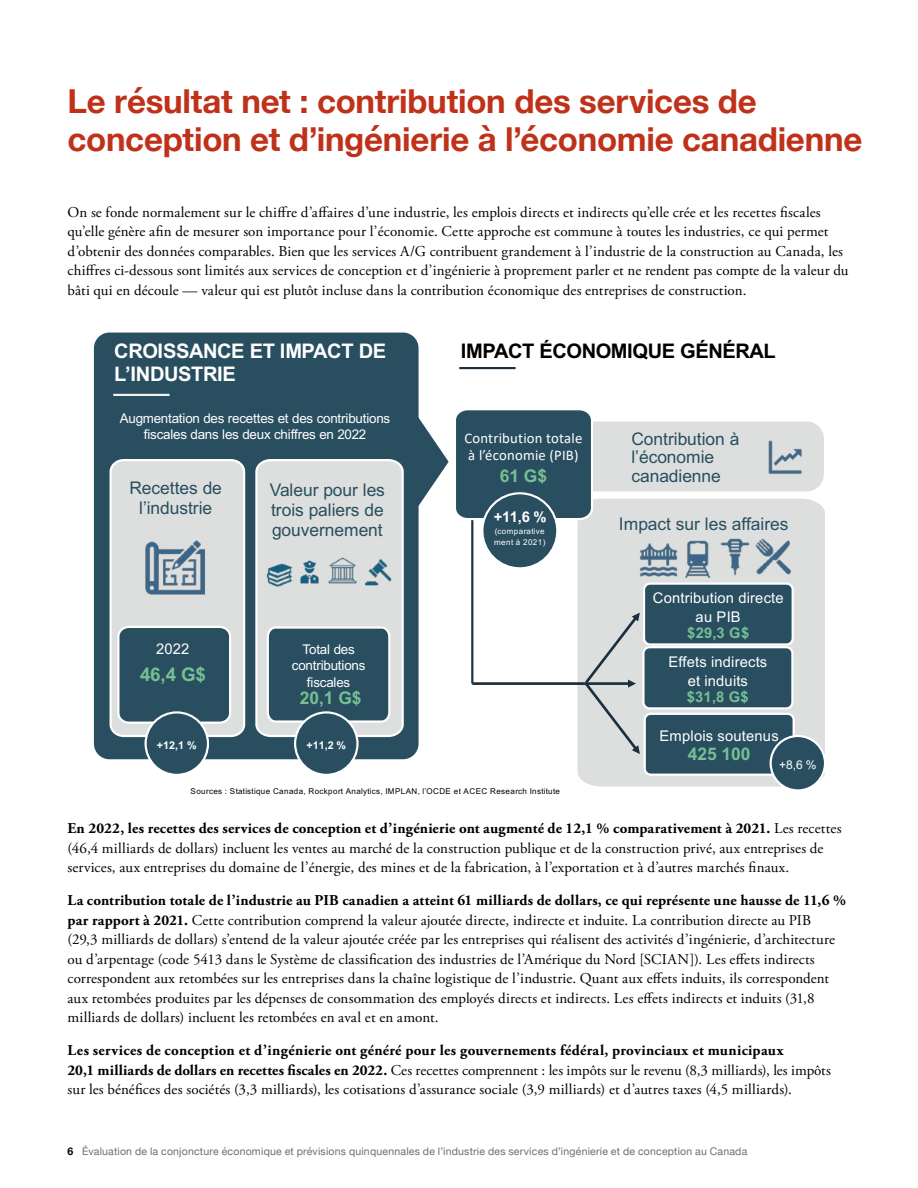
<style>
.page{position:relative;width:918px;height:1188px;background:#fff}
.page>*{position:absolute;margin:0;border:0;box-sizing:border-box;transform-origin:0 0}
.t1{font:700 33px/37.5px "Helvetica Neue";letter-spacing:-.005em;color:#c0311a}
.t2{font:700 20.1px/22.8px "Arial";letter-spacing:-.02em;color:#fff}
.t3{font:700 20.1px "Arial";letter-spacing:-.02em;color:#000}
.t4{font:700 18.75px "Arial";color:#76c094}
.t5{font:17.4px/18.6px "Arial";letter-spacing:-.005em;color:#284e60}
.t6{font:700 17.4px "Arial";letter-spacing:-.005em;color:#76c094}
.t7{font:15px/19.5px "Adobe Garamond Pro";letter-spacing:.005em;color:#000}
.t8{font:14.7px/18.6px "Arial";letter-spacing:.015em;color:#fff;text-align:center}
.t9{font:14.7px/17.4px "Calibri";letter-spacing:.015em;color:#fff}
.t10{font:700 14.7px "Arial";color:#76c094}
.t11{font:700 14.7px "Arial";color:#fff}
.t12{font:13.35px/16px "Arial";letter-spacing:-.02em;color:#fff;text-align:center}
.t13{font:12px "Arial";color:#fff}
.t14{font:700 10.8px "Arial";color:#fff}
.t15{font:10.5px "Helvetica Neue";letter-spacing:.02em;color:#6d6e71}
.t16{font:8.1px "Arial";letter-spacing:.05em;color:#000}
.t17{font:8.1px/10.9px "Arial";letter-spacing:.05em;color:#fff}
.s1{font-weight:700}
.s2{font-weight:700;color:#000}
</style>
<div class="page">
<div style="left:94px;top:333px;width:325px;height:426px;background:#284e60;border-radius:16px"></div>
<hr style="left:471px;top:442px;width:2px;height:242px;background:#1b2f3f">
<div style="left:578px;top:499px;width:247px;height:288px;background:#dddfde"></div>
<div style="left:644px;top:584px;width:149px;height:60px;background:#284e60;border-radius:6px"></div>
<div style="left:643px;top:583px;width:151px;height:63px;border:2px solid #fff;border-radius:6px"></div>
<div style="left:643px;top:647px;width:149px;height:61px;background:#284e60;border-radius:6px"></div>
<div style="left:642px;top:646px;width:151px;height:63px;border:2px solid #fff;border-radius:6px"></div>
<div style="left:645px;top:714px;width:149px;height:61px;background:#284e60;border-radius:6px"></div>
<div style="left:644px;top:713px;width:151px;height:63px;border:2px solid #fff;border-radius:6px"></div>
<img style="left:678px;top:540px;width:40px;height:39px">
<img style="left:716px;top:538px;width:39px;height:39px">
<img style="left:753px;top:537px;width:39px;height:39px">
<img style="left:638px;top:535px;width:42px;height:42px">
<div style="left:455px;top:420px;width:370px;height:73px;background:#dddfde;border-radius:18px"></div>
<div style="left:454px;top:419px;width:372px;height:75px;border:2px solid #fff;border-radius:18px"></div>
<svg style="left:472px;top:613px;width:168px;height:141px"></svg>
<img style="left:768px;top:440px;width:34px;height:34px">
<svg style="left:109px;top:459px;width:137px;height:279px;background:#dadddd"></svg>
<div style="left:118px;top:627px;width:112px;height:96px;background:#284e60;border-radius:10px"></div>
<div style="left:117px;top:626px;width:114px;height:98px;border:2px solid #fff;border-radius:10px"></div>
<svg style="left:255px;top:459px;width:149px;height:279px"></svg>
<img style="left:140px;top:533px;width:70px;height:69px">
<img style="left:265px;top:561px;width:28px;height:28px">
<img style="left:296px;top:560px;width:27px;height:26px">
<img style="left:362px;top:557px;width:31px;height:31px">
<img style="left:326px;top:553px;width:33px;height:34px">
<hr style="left:459px;top:367px;width:57px;height:2px;background:#1b2f3f">
<hr style="left:113px;top:394px;width:57px;height:2px;background:#f2f2f2">
<div style="left:295px;top:712px;width:62px;height:63px;background:#284e60;border-radius:50%"></div>
<div style="left:294px;top:711px;width:65px;height:65px;border:2px solid #fff;border-radius:50%"></div>
<div style="left:146px;top:712px;width:62px;height:63px;background:#284e60;border-radius:50%"></div>
<div style="left:145px;top:711px;width:64px;height:65px;border:2px solid #fff;border-radius:50%"></div>
<div style="left:482px;top:493px;width:75px;height:75px;background:#284e60;border-radius:50%"></div>
<div style="left:481px;top:492px;width:77px;height:77px;border:2px solid #fff;border-radius:50%"></div>
<div style="left:771px;top:736px;width:54px;height:54px;background:#284e60;border-radius:50%"></div>
<div style="left:770px;top:735px;width:56px;height:57px;border:2px solid #fff;border-radius:50%"></div>
<svg style="left:418px;top:407px;width:176px;height:114px"></svg>
<h1 class="t1" style="left:68px;top:84px;width:796px">Le résultat net : contribution des services de conception et d’ingénierie à l’économie canadienne</h1>
<p class="t7" style="left:68px;top:203px;width:783px">On se fonde normalement sur le chiffre d’affaires d’une industrie, les emplois directs et indirects qu’elle crée et les recettes fiscales qu’elle génère afin de mesurer son importance pour l’économie. Cette approche est commune à toutes les industries, ce qui permet d’obtenir des données comparables. Bien que les services A/G contribuent grandement à l’industrie de la construction au Canada, les chiffres ci-dessous sont limités aux services de conception et d’ingénierie à proprement parler et ne rendent pas compte de la valeur du bâti qui en découle — valeur qui est plutôt incluse dans la contribution économique des entreprises de construction.</p>
<h2 class="t2" style="left:114px;top:340px;width:273px">CROISSANCE ET IMPACT DE<br>L’INDUSTRIE</h2>
<p class="t12" style="left:120px;top:410px;width:272px">Augmentation des recettes et des contributions fiscales dans les deux chiffres en 2022</p>
<p class="t5" style="left:129px;top:478px;width:94px;line-height:20px;text-align:center">Recettes de l’industrie</p>
<p class="t5" style="left:270px;top:479px;width:117px;line-height:20.1px;text-align:justify">Valeur pour les trois paliers de gouvernement</p>
<p class="t8" style="left:156px;top:640px;width:35px">2022</p>
<p class="t4" style="left:140px;top:661px;width:67px">46,4 G$</p>
<p class="t12" style="left:292px;top:642px;width:75px">Total des contributions fiscales</p>
<p class="t6" style="left:300px;top:686px;width:63px">20,1 G$</p>
<p class="t14" style="left:157px;top:737px;width:41px">+12,1 %</p>
<p class="t14" style="left:306px;top:737px;width:41px">+11,2 %</p>
<h2 class="t3" style="left:461px;top:337px;width:317px">IMPACT ÉCONOMIQUE GÉNÉRAL</h2>
<p class="t9" style="left:464px;top:429px;width:120px">Contribution totale à l’économie (PIB)</p>
<p class="t6" style="left:500px;top:463px;width:49px">61 G$</p>
<p class="t11" style="left:494px;top:507px;width:54px">+11,6 %</p>
<p class="t17" style="left:494px;top:526px;width:53px">(comparative ment à 2021)</p>
<p class="t5" style="left:632px;top:429px;width:109px">Contribution à l’économie canadienne</p>
<p class="t5" style="left:619px;top:515px;width:171px">Impact sur les affaires</p>
<p class="t8" style="left:653px;top:588px;width:132px">Contribution directe au PIB</p>
<p class="t10" style="left:687px;top:622px;width:63px">$29,3 G$</p>
<p class="t8" style="left:668px;top:652px;width:100px">Effets indirects et induits</p>
<p class="t10" style="left:687px;top:686px;width:63px">$31,8 G$</p>
<p class="t8" style="left:659px;top:727px;width:121px">Emplois soutenus</p>
<p class="t6" style="left:688px;top:741px;width:64px">425 100</p>
<p class="t13" style="left:779px;top:756px;width:39px">+8,6 %</p>
<p class="t16" style="left:191px;top:786px;width:371px">Sources : Statistique Canada, Rockport Analytics, IMPLAN, l’OCDE et ACEC Research Institute</p>
<p class="t7" style="left:68px;top:819px;width:776px"><span class="s1">En 2022, les recettes des services de conception et d’ingénierie ont augmenté de 12,1 % comparativement à 2021.</span> Les recettes (46,4 milliards de dollars) incluent les ventes au marché de la construction publique et de la construction privé, aux entreprises de services, aux entreprises du domaine de l’énergie, des mines et de la fabrication, à l’exportation et à d’autres marchés finaux.</p>
<p class="t7" style="left:68px;top:891px;width:780px"><span class="s1">La contribution totale de l’industrie au PIB canadien a atteint 61 milliards de dollars, ce qui représente une hausse de 11,6 % par rapport à 2021.</span> Cette contribution comprend la valeur ajoutée directe, indirecte et induite. La contribution directe au PIB<br>(29,3 milliards de dollars) s’entend de la valeur ajoutée créée par les entreprises qui réalisent des activités d’ingénierie, d’architecture ou d’arpentage (code 5413 dans le Système de classification des industries de l’Amérique du Nord [SCIAN]). Les effets indirects correspondent aux retombées sur les entreprises dans la chaîne logistique de l’industrie. Quant aux effets induits, ils correspondent aux retombées produites par les dépenses de consommation des employés directs et indirects. Les effets indirects et induits (31,8 milliards de dollars) incluent les retombées en aval et en amont.</p>
<p class="t7" style="left:68px;top:1041px;width:765px"><span class="s1">Les services de conception et d’ingénierie ont généré pour les gouvernements fédéral, provinciaux et municipaux<br>20,1 milliards de dollars en recettes fiscales en 2022.</span> Ces recettes comprennent : les impôts sur le revenu (8,3 milliards), les impôts sur les bénéfices des sociétés (3,3 milliards), les cotisations d’assurance sociale (3,9 milliards) et d’autres taxes (4,5 milliards).</p>
<p class="t15" style="left:68px;top:1144px;width:681px"><span class="s2">6</span> Évaluation de la conjoncture économique et prévisions quinquennales de l’industrie des services d’ingénierie et de conception au Canada</p>
</div>
